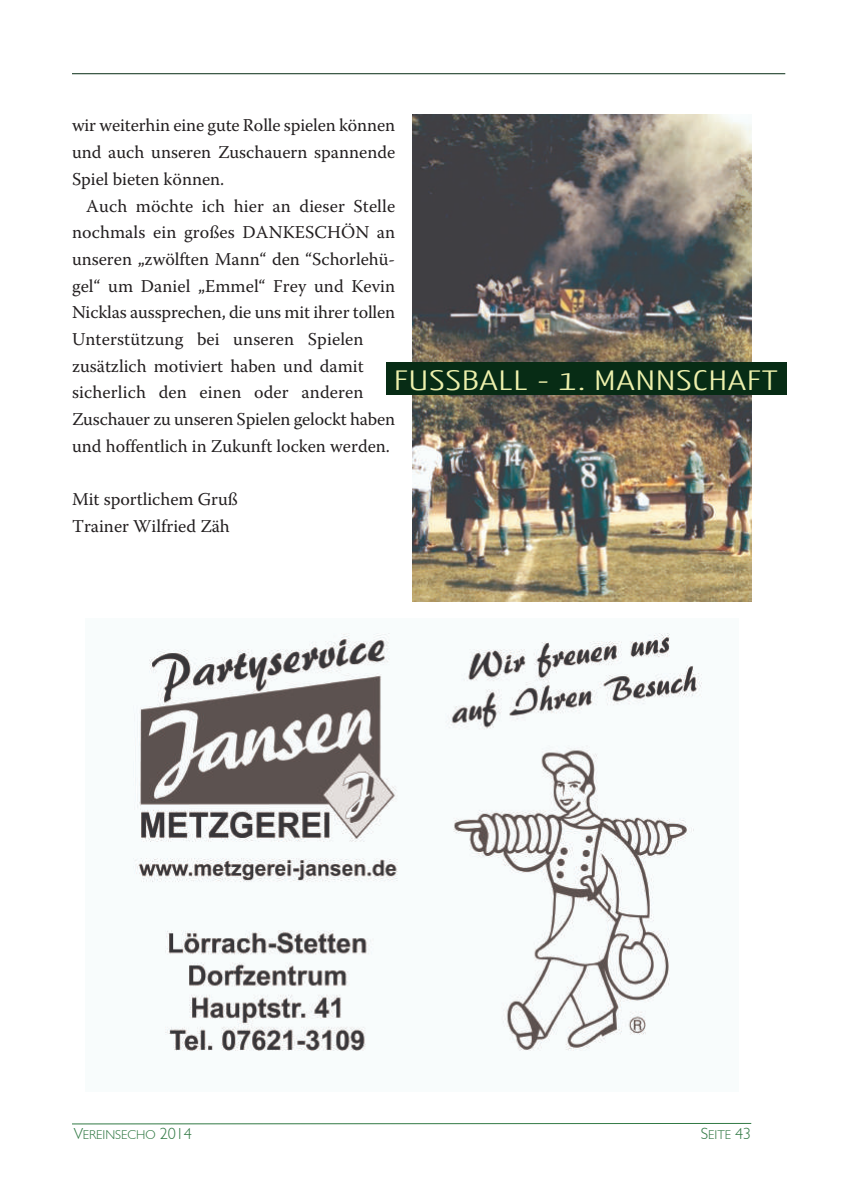
<style>
.page{position:relative;width:842px;height:1191px;background:#fff}
.page>*{position:absolute;margin:0;border:0;box-sizing:border-box;transform-origin:0 0}
.t1{font:300 28px "Yanone Kaffeesatz";letter-spacing:.025em;color:#edf0ac;scale:1.5 1}
.t2{font:18px/26.6px "Warnock Pro";color:#231f20}
.t3{font:300 12.8px "Humanist 521 BT";color:#317944}
.s1{font-size:16px}
</style>
<div class="page">
<hr style="left:72px;top:1123px;width:679px;height:1px;background:#317944">
<hr style="left:72px;top:73px;width:713px;height:1px;background:#072c15">
<img style="left:412px;top:114px;width:339px;height:487px">
<div style="left:386px;top:363px;width:401px;height:32px;background:#072c15"></div>
<img style="left:133px;top:633px;width:569px;height:418px">
<p class="t2" style="left:72px;top:114px;width:325px;text-align:justify">wir weiterhin eine gute Rolle spielen können und auch unseren Zuschauern spannende Spiel bieten können.</p>
<p class="t2" style="left:72px;top:194px;width:325px;text-indent:14px">Auch möchte ich hier an dieser Stelle nochmals ein großes DANKESCHÖN an unseren „zwölften Mann“ den “Schorlehü&shy;gel“ um Daniel „Emmel“ Frey und Kevin Nicklas aussprechen, die uns mit ihrer tollen Unterstützung bei unseren Spielen zusätzlich motiviert haben und damit sicherlich den einen oder anderen Zuschauer zu unseren Spielen gelockt haben und hoffentlich in Zukunft locken werden.</p>
<h1 class="t1" style="left:394px;top:369px;width:257px">FUSSBALL - 1. MANNSCHAFT</h1>
<p class="t2" style="left:72px;top:487px;width:167px">Mit sportlichem Gruß<br>Trainer Wilfried Zäh</p>
<p class="t3" style="left:74px;top:1129px;width:119px"><span class="s1">V</span>EREINSECHO <span class="s1">2014</span></p>
<p class="t3" style="left:701px;top:1129px;width:52px"><span class="s1">S</span>EITE <span class="s1">43</span></p>
</div>
